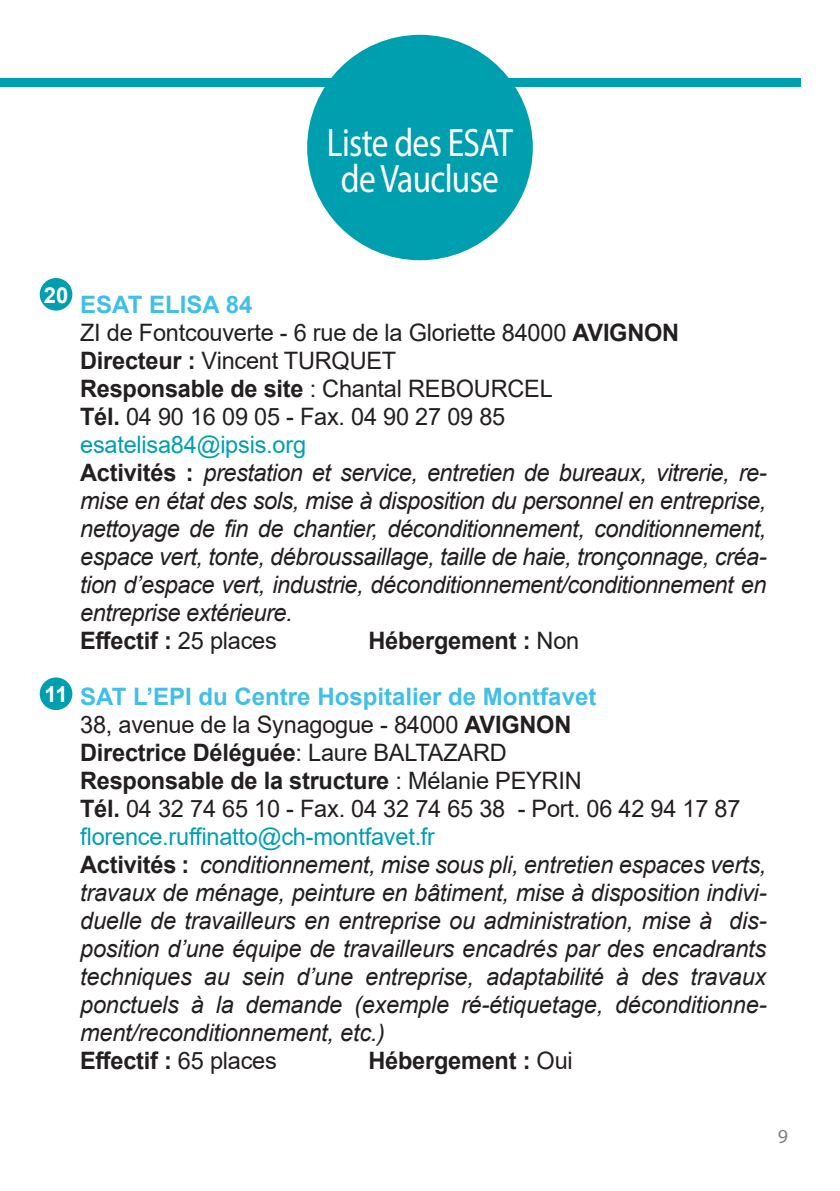
<style>
.page{position:relative;width:840px;height:1191px;background:#fff}
.page>*{position:absolute;margin:0;border:0;box-sizing:border-box;transform-origin:0 0}
.t1{font:39.8px/35.8px "Myriad Pro";letter-spacing:-.02em;color:#fff;text-align:center;scale:.84 1}
.t2{font:italic 24px/28px "Arial";letter-spacing:-.01em;color:#231f20}
.t3{font:700 24px "Arial";letter-spacing:-.01em;color:#231f20}
.t4{font:700 22px "Arial";color:#fff}
.t5{font:20px "Myriad Pro";color:#808285}
.s1{font-weight:700;font-style:normal;color:#41bfe6}
.s2{font-style:normal}
.s3{font-weight:700;font-style:normal}
.s4{font-style:normal;color:#009fb0}
.s5{font-weight:400}
</style>
<div class="page">
<div style="left:0;top:78px;width:799px;height:8px;background:#009fb0"></div>
<div style="left:307px;top:35px;width:225px;height:225px;background:#009fb0;border-radius:50%"></div>
<div style="left:40px;top:278px;width:32px;height:33px;background:#009fb0;border-radius:50%"></div>
<div style="left:40px;top:677px;width:32px;height:33px;background:#009fb0;border-radius:50%"></div>
<h1 class="t1" style="left:327px;top:124px;width:223px">Liste des ESAT de Vaucluse</h1>
<p class="t4" style="left:44px;top:279px;width:26px">20</p>
<p class="t4" style="left:44px;top:679px;width:25px">11</p>
<p class="t2" style="left:80px;top:290px;width:687px"><span class="s1">ESAT ELISA 84<br></span><span class="s2">ZI de Fontcouverte - 6 rue de la Gloriette 84000</span> <span class="s3">AVIGNON Directeur :</span> <span class="s2">Vincent TURQUET<br></span><span class="s3">Responsable de site</span> <span class="s2">: Chantal REBOURCEL<br></span><span class="s3">Tél.</span> <span class="s2">04 90 16 09 05 - Fax. 04 90 27 09 85<br></span><span class="s4">esatelisa84@ipsis.org<br></span><span class="s3">Activités :</span> prestation et service, entretien de bureaux, vitrerie, re&shy;mise en état des sols, mise à disposition du personnel en entreprise, nettoyage de fin de chantier, déconditionnement, conditionnement, espace vert, tonte, débroussaillage, taille de haie, tronçonnage, créa&shy;tion d’espace vert, industrie, déconditionnement/conditionnement en entreprise extérieure.<br><span class="s3">Effectif :</span> <span class="s2">25 places</span></p>
<p class="t3" style="left:368px;top:623px;width:212px">Hébergement : <span class="s5">Non</span></p>
<p class="t2" style="left:80px;top:682px;width:687px"><span class="s1">SAT L’EPI du Centre Hospitalier de Montfavet<br></span><span class="s2">38, avenue de la Synagogue - 84000</span> <span class="s3">AVIGNON<br>Directrice Déléguée</span><span class="s2">: Laure BALTAZARD<br></span><span class="s3">Responsable de la structure</span> <span class="s2">: Mélanie PEYRIN<br></span><span class="s3">Tél.</span> <span class="s2">04 32 74 65 10 - Fax. 04 32 74 65 38 - Port. 06 42 94 17 87 </span><span class="s4">florence.ruffinatto@ch-montfavet.fr<br></span><span class="s3">Activités :</span> conditionnement, mise sous pli, entretien espaces verts, travaux de ménage, peinture en bâtiment, mise à disposition indivi&shy;duelle de travailleurs en entreprise ou administration, mise à dis&shy;position d’une équipe de travailleurs encadrés par des encadrants techniques au sein d’une entreprise, adaptabilité à des travaux ponctuels à la demande (exemple ré-étiquetage, déconditionne&shy;ment/reconditionnement, etc.)<br><span class="s3">Effectif :</span> <span class="s2">65 places</span></p>
<p class="t3" style="left:368px;top:1043px;width:206px">Hébergement : <span class="s5">Oui</span></p>
<p class="t5" style="left:777px;top:1124px;width:12px">9</p>
</div>
